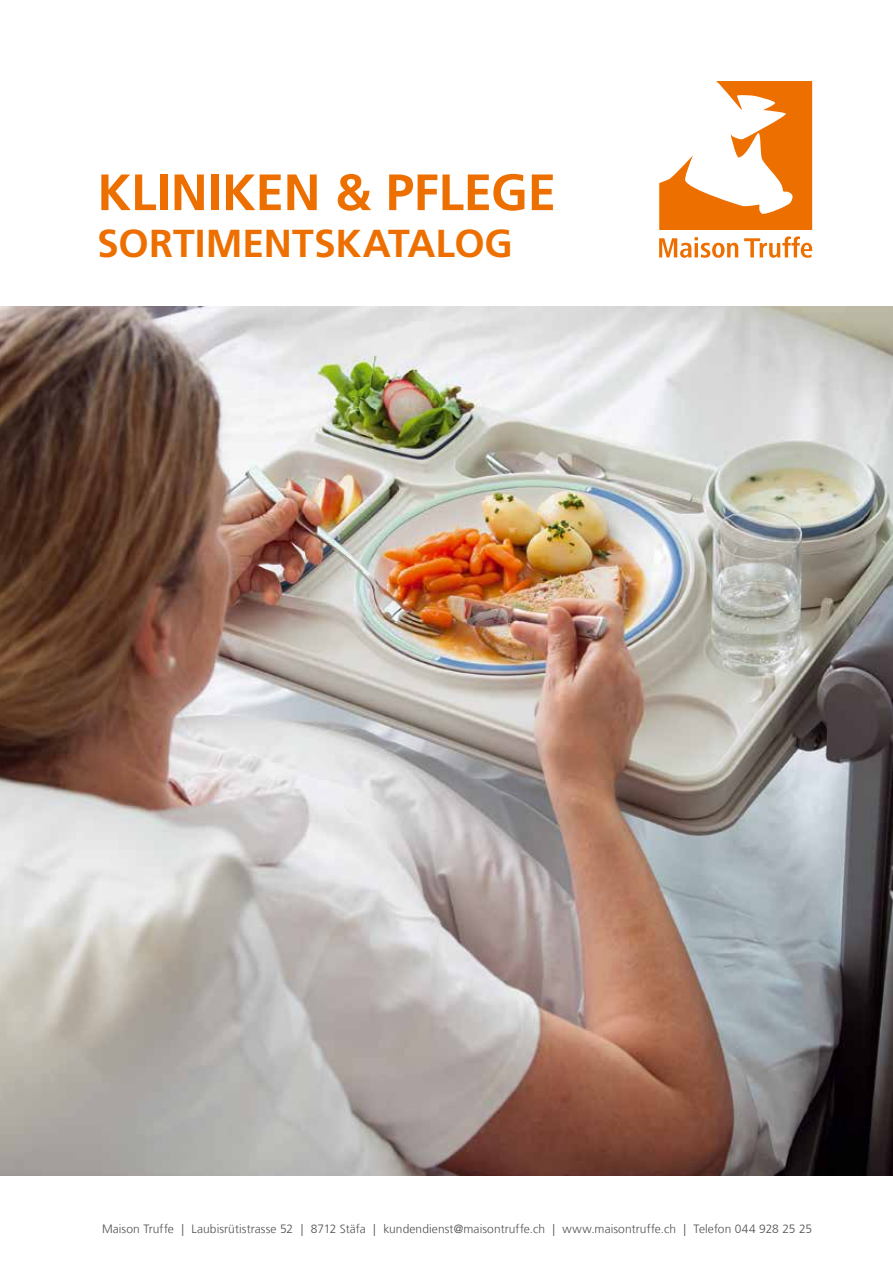
<style>
.page{position:relative;width:893px;height:1263px;background:#fff}
.page>*{position:absolute;margin:0;border:0;box-sizing:border-box;transform-origin:0 0}
.t1{font:700 51px "Frutiger LT Com";letter-spacing:-.005em;color:#ed6f00}
.t2{font:700 39px "Frutiger LT Com";color:#ed6f00}
.t3{font:300 12px "Frutiger LT Com";letter-spacing:.005em;color:#504f53}
</style>
<div class="page">
<img style="left:0;top:306px;width:893px;height:869px">
<svg style="left:659px;top:81px;width:153px;height:149px"></svg>
<svg style="left:659px;top:237px;width:79px;height:21px"></svg>
<svg style="left:744px;top:236px;width:68px;height:22px"></svg>
<h1 class="t1" style="left:97px;top:162px;width:460px">KLINIKEN &amp; PFLEGE</h1>
<h2 class="t2" style="left:97px;top:221px;width:417px">SORTIMENTSKATALOG</h2>
<p class="t3" style="left:102px;top:1222px;width:712px">Maison Truffe | Laubisrütistrasse 52 | 8712 Stäfa | kundendienst@maisontruffe.ch | www.maisontruffe.ch | Telefon 044 928 25 25</p>
</div>
